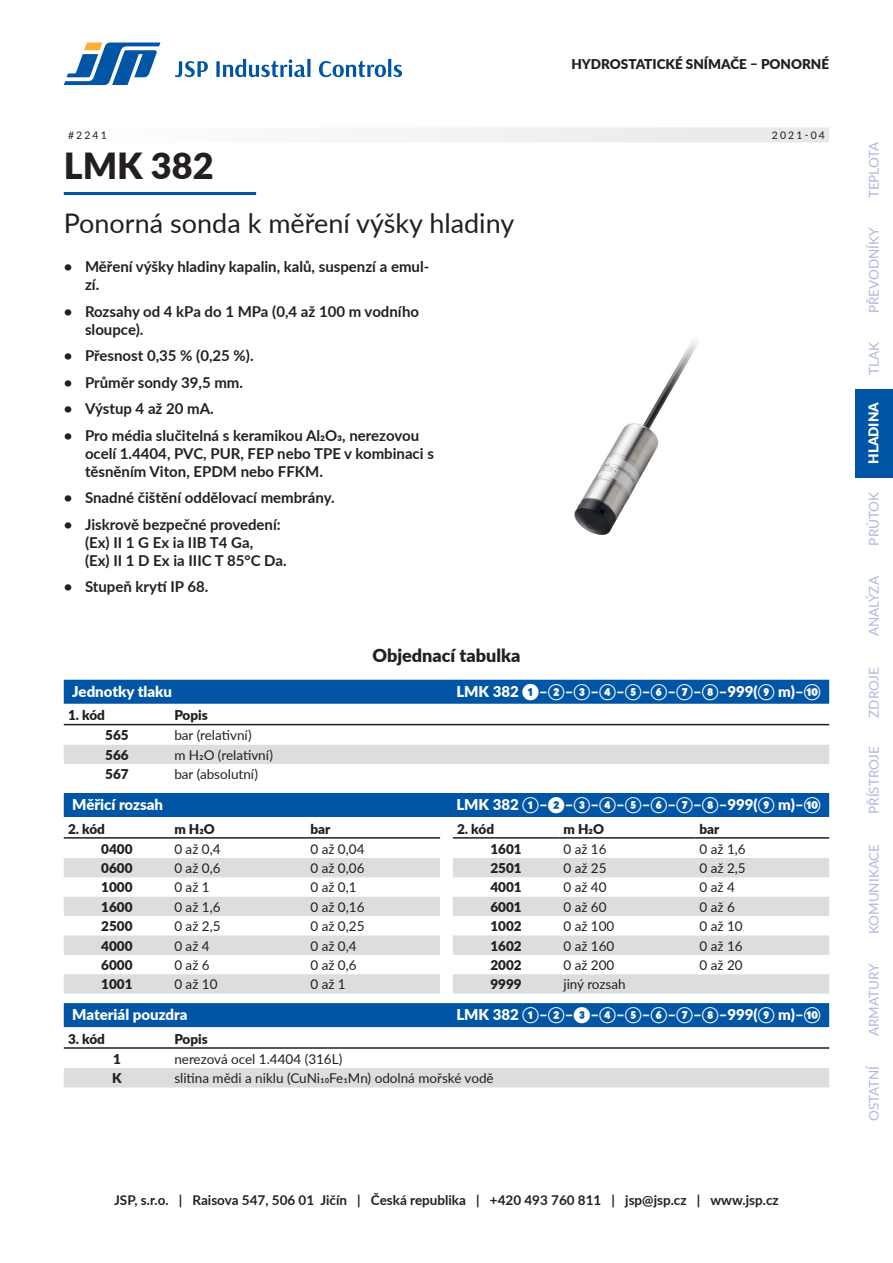
<style>
.page{position:relative;width:893px;height:1263px;background:#fff}
.page>*{position:absolute;margin:0;border:0;box-sizing:border-box;transform-origin:0 0}
.Produkt{font:900 36px "Lato";color:#231f20}
.Popis_produktu{font:27px "Lato";color:#231f20}
.Nadpis_1{font:900 18px "Lato";color:#231f20}
.t1{font:700 15px/18px "Lato";color:#231f20}
.Sekce{font:900 15px "Lato";color:#fff}
.Základ{font:13.5px "Lato";color:#231f20}
.t2{font:700 13.5px "Lato";color:#231f20}
.Kód{font:900 13.5px "Lato";color:#231f20}
.t3{font:13.5px "Lato";color:#adb8dc}
.Záklaví{font:900 13.5px "Lato";color:#231f20}
.t4{font:900 13.5px "Lato";color:#fff}
.Meta{font:10.5px "Lato";letter-spacing:.2em;color:#231f20}
</style>
<div class="page">
<svg style="left:64px;top:43px;width:96px;height:42px"></svg>
<svg style="left:175px;top:59px;width:227px;height:18px"></svg>
<div style="left:855px;top:389px;width:37px;height:88px;background:#0155a5"></div>
<div style="left:64px;top:128px;width:765px;height:15px;background:#f2f3f4"></div>
<hr style="left:64px;top:192px;width:192px;height:3px;background:#0155a5">
<img style="left:574px;top:340px;width:124px;height:195px">
<div style="left:64px;top:680px;width:765px;height:24px;background:#0155a5"></div>
<div style="left:64px;top:793px;width:765px;height:24px;background:#0155a5"></div>
<div style="left:64px;top:745px;width:765px;height:19px;background:#dcdddf"></div>
<hr style="left:64px;top:724px;width:106px;height:1px;background:#231f20">
<hr style="left:170px;top:724px;width:659px;height:1px;background:#231f20">
<svg style="left:64px;top:858px;width:376px;height:135px;fill:#dcdddf"></svg>
<hr style="left:64px;top:837px;width:106px;height:2px;background:#231f20">
<hr style="left:170px;top:837px;width:136px;height:2px;background:#231f20">
<hr style="left:306px;top:837px;width:134px;height:2px;background:#231f20">
<svg style="left:453px;top:858px;width:376px;height:135px;fill:#dcdddf"></svg>
<hr style="left:453px;top:837px;width:106px;height:2px;background:#231f20">
<hr style="left:559px;top:837px;width:136px;height:2px;background:#231f20">
<hr style="left:695px;top:837px;width:134px;height:2px;background:#231f20">
<div style="left:64px;top:1003px;width:765px;height:24px;background:#0155a5"></div>
<div style="left:64px;top:1068px;width:765px;height:19px;background:#dcdddf"></div>
<hr style="left:64px;top:1047px;width:106px;height:2px;background:#231f20">
<hr style="left:170px;top:1047px;width:659px;height:2px;background:#231f20">
<p class="Záklaví" style="left:571px;top:54px;width:20px">Hydrostatické</p>
<p class="Záklaví" style="left:686px;top:54px;width:10px">snímače</p>
<p class="Záklaví" style="left:750px;top:54px;width:22px">– ponorné</p>
<p class="Meta" style="left:68px;top:128px;width:40px">#2241</p>
<p class="Meta" style="left:772px;top:128px;width:55px">2021-04</p>
<p class="Produkt" style="left:64px;top:139px;width:151px">LMK 382</p>
<p class="Popis_produktu" style="left:64px;top:204px;width:452px">Ponorná sonda k měření výšky hladiny</p>
<p class="t1" style="left:85px;top:257px;width:346px;text-indent:-21px">• Měření výšky hladiny kapalin, kalů, suspenzí a emul&shy;zí.</p>
<p class="t1" style="left:85px;top:302px;width:336px;text-indent:-21px">• Rozsahy od 4 kPa do 1 M Pa (0,4 až 100 m vodního sloupce).</p>
<p class="t1" style="left:64px;top:346px;width:191px">• Přesnost 0,35 % (0,25 %).</p>
<p class="t1" style="left:64px;top:373px;width:181px">• Průměr sondy 39,5 mm.</p>
<p class="t1" style="left:64px;top:399px;width:151px">• Výstup 4 až 20 mA.</p>
<p class="t1" style="left:85px;top:426px;width:350px;text-indent:-21px">• Pro média slučitelná s keramikou Al2O3, nerezovou ocelí 1.4404, PVC, PUR, FEP nebo TPE v kombinaci s těsněním Viton, EPDM nebo FFKM .</p>
<p class="t1" style="left:64px;top:488px;width:272px">• Snadné čištění oddělovací membrány.</p>
<p class="t1" style="left:85px;top:515px;width:203px;text-indent:-21px">• Jiskrově bezpečné provedení: (Ex) II 1 G Ex ia IIB T4 Ga,<br>(Ex) II 1 D Ex ia III C T 85°C Da.</p>
<p class="t1" style="left:64px;top:577px;width:146px">• Stupeň krytí I P 68.</p>
<p class="Nadpis_1" style="left:373px;top:642px;width:149px">Objednací tabulka</p>
<p class="Sekce" style="left:72px;top:680px;width:101px">Jednotky tlaku</p>
<p class="Sekce" style="left:456px;top:680px;width:366px">LMK 382 ❶–②–③–④–⑤–⑥–⑦–⑧–999(⑨ m)–⑩</p>
<p class="Záklaví" style="left:68px;top:705px;width:38px">1. kód</p>
<p class="Záklaví" style="left:174px;top:705px;width:35px">Popis</p>
<p class="Kód" style="left:105px;top:725px;width:25px">565</p>
<p class="Základ" style="left:174px;top:726px;width:79px">bar (relativní)</p>
<p class="Kód" style="left:105px;top:745px;width:25px">566</p>
<p class="Základ" style="left:174px;top:745px;width:100px">m H2O (relativní)</p>
<p class="Kód" style="left:105px;top:764px;width:25px">567</p>
<p class="Základ" style="left:174px;top:765px;width:85px">bar (absolutní)</p>
<p class="Sekce" style="left:72px;top:793px;width:92px">Měřicí rozsah</p>
<p class="Sekce" style="left:456px;top:793px;width:366px">LMK 382 ①–❷–③–④–⑤–⑥–⑦–⑧–999(⑨ m)–⑩</p>
<p class="Záklaví" style="left:68px;top:818px;width:38px">2. kód</p>
<p class="Záklaví" style="left:174px;top:818px;width:42px">m H2O</p>
<p class="Záklaví" style="left:310px;top:818px;width:21px">bar</p>
<p class="Kód" style="left:101px;top:839px;width:33px">0400</p>
<p class="Základ" style="left:174px;top:839px;width:48px">0 až 0,4</p>
<p class="Základ" style="left:310px;top:839px;width:56px">0 až 0,04</p>
<p class="Kód" style="left:101px;top:858px;width:33px">0600</p>
<p class="Základ" style="left:174px;top:858px;width:48px">0 až 0,6</p>
<p class="Základ" style="left:310px;top:858px;width:56px">0 až 0,06</p>
<p class="Kód" style="left:101px;top:877px;width:33px">1000</p>
<p class="Základ" style="left:174px;top:878px;width:37px">0 až 1</p>
<p class="Základ" style="left:310px;top:878px;width:48px">0 až 0,1</p>
<p class="Kód" style="left:101px;top:897px;width:33px">1600</p>
<p class="Základ" style="left:174px;top:897px;width:48px">0 až 1,6</p>
<p class="Základ" style="left:310px;top:897px;width:56px">0 až 0,16</p>
<p class="Kód" style="left:101px;top:916px;width:33px">2500</p>
<p class="Základ" style="left:174px;top:917px;width:48px">0 až 2,5</p>
<p class="Základ" style="left:310px;top:917px;width:56px">0 až 0,25</p>
<p class="Kód" style="left:101px;top:935px;width:33px">4000</p>
<p class="Základ" style="left:174px;top:936px;width:37px">0 až 4</p>
<p class="Základ" style="left:310px;top:936px;width:48px">0 až 0,4</p>
<p class="Kód" style="left:101px;top:955px;width:33px">6000</p>
<p class="Základ" style="left:174px;top:955px;width:37px">0 až 6</p>
<p class="Základ" style="left:310px;top:955px;width:48px">0 až 0,6</p>
<p class="Kód" style="left:101px;top:974px;width:33px">1001</p>
<p class="Základ" style="left:174px;top:975px;width:45px">0 až 10</p>
<p class="Základ" style="left:310px;top:975px;width:37px">0 až 1</p>
<p class="Záklaví" style="left:457px;top:818px;width:38px">2. kód</p>
<p class="Záklaví" style="left:563px;top:818px;width:42px">m H2O</p>
<p class="Záklaví" style="left:699px;top:818px;width:21px">bar</p>
<p class="Kód" style="left:490px;top:839px;width:33px">1601</p>
<p class="Základ" style="left:563px;top:839px;width:45px">0 až 16</p>
<p class="Základ" style="left:699px;top:839px;width:48px">0 až 1,6</p>
<p class="Kód" style="left:490px;top:858px;width:33px">2501</p>
<p class="Základ" style="left:563px;top:858px;width:45px">0 až 25</p>
<p class="Základ" style="left:699px;top:858px;width:48px">0 až 2,5</p>
<p class="Kód" style="left:490px;top:877px;width:33px">4001</p>
<p class="Základ" style="left:563px;top:878px;width:45px">0 až 40</p>
<p class="Základ" style="left:699px;top:878px;width:37px">0 až 4</p>
<p class="Kód" style="left:490px;top:897px;width:33px">6001</p>
<p class="Základ" style="left:563px;top:897px;width:45px">0 až 60</p>
<p class="Základ" style="left:699px;top:897px;width:37px">0 až 6</p>
<p class="Kód" style="left:490px;top:916px;width:33px">1002</p>
<p class="Základ" style="left:563px;top:917px;width:53px">0 až 100</p>
<p class="Základ" style="left:699px;top:917px;width:45px">0 až 10</p>
<p class="Kód" style="left:490px;top:935px;width:33px">1602</p>
<p class="Základ" style="left:563px;top:936px;width:53px">0 až 160</p>
<p class="Základ" style="left:699px;top:936px;width:45px">0 až 16</p>
<p class="Kód" style="left:490px;top:955px;width:33px">2002</p>
<p class="Základ" style="left:563px;top:955px;width:53px">0 až 200</p>
<p class="Základ" style="left:699px;top:955px;width:45px">0 až 20</p>
<p class="Kód" style="left:490px;top:974px;width:33px">9999</p>
<p class="Základ" style="left:563px;top:975px;width:64px">jiný rozsah</p>
<p class="Sekce" style="left:72px;top:1003px;width:117px">Materiál pouzdra</p>
<p class="Sekce" style="left:456px;top:1003px;width:366px">LMK 382 ①–②–❸–④–⑤–⑥–⑦–⑧–999(⑨ m)–⑩</p>
<p class="Záklaví" style="left:68px;top:1029px;width:38px">3. kód</p>
<p class="Záklaví" style="left:174px;top:1029px;width:35px">Popis</p>
<p class="Kód" style="left:113px;top:1049px;width:9px">1</p>
<p class="Základ" style="left:174px;top:1049px;width:169px">nerezová ocel 1.4404 (316L)</p>
<p class="Kód" style="left:112px;top:1068px;width:11px">K</p>
<p class="Základ" style="left:174px;top:1069px;width:321px">slitina mědi a niklu (CuNi10Fe1Mn) odolná mořské vodě</p>
<p class="t2" style="left:64px;top:1190px;width:210px">Objednávkový kat l g 2021</p>
<p class="t2" style="left:663px;top:1190px;width:168px">Snímače hladiny | 31</p>
<p class="t2" style="left:114px;top:1190px;width:666px">JSP, s.r.o. | Raisova 547, 506 01 Jičín | Česká republika | +420 493 760 811 | jsp@jsp.cz | www.jsp.cz</p>
<p class="t3" style="left:864px;top:198px;width:58px;rotate:-90deg">TEPLOTA</p>
<p class="t3" style="left:864px;top:313px;width:87px;rotate:-90deg">PŘEVODNÍKY</p>
<p class="t3" style="left:864px;top:375px;width:34px;rotate:-90deg">TLAK</p>
<p class="t4" style="left:863px;top:464px;width:64px;rotate:-90deg">HLADINA</p>
<p class="t3" style="left:864px;top:545px;width:55px;rotate:-90deg">PRŮTOK</p>
<p class="t3" style="left:864px;top:636px;width:61px;rotate:-90deg">ANALÝZA</p>
<p class="t3" style="left:864px;top:718px;width:52px;rotate:-90deg">ZDROJE</p>
<p class="t3" style="left:864px;top:814px;width:69px;rotate:-90deg">PŘÍSTROJE</p>
<p class="t3" style="left:864px;top:934px;width:92px;rotate:-90deg">KOMUNIKACE</p>
<p class="t3" style="left:864px;top:1036px;width:74px;rotate:-90deg">ARMATURY</p>
<p class="t3" style="left:864px;top:1121px;width:58px;rotate:-90deg">OSTATNÍ</p>
</div>
